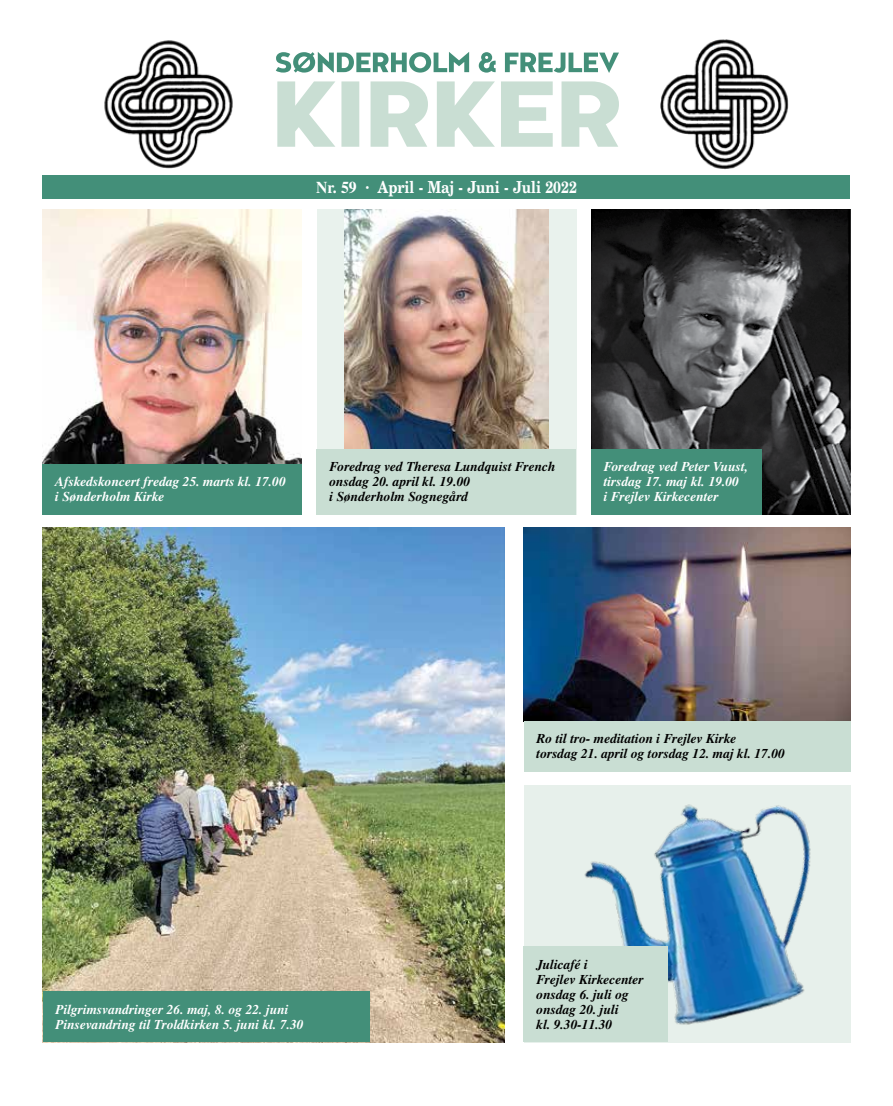
<style>
.page{position:relative;width:893px;height:1106px;background:#fff}
.page>*{position:absolute;margin:0;border:0;box-sizing:border-box;transform-origin:0 0}
.t1{font:700 16.5px "New Century Schlbk LT Std";color:#fff;scale:.83 1}
.t2{font:italic 700 13.5px/15px "Times LT Std";color:#000}
.t3{font:italic 700 13.5px/15px "Times LT Std";color:#fff}
.s1{font-family:"Times LT Std"}
</style>
<div class="page">
<div style="left:43px;top:176px;width:807px;height:23px;background:#438f79"></div>
<img style="left:104px;top:40px;width:129px;height:129px">
<img style="left:660px;top:39px;width:129px;height:130px">
<svg style="left:276px;top:52px;width:343px;height:21px"></svg>
<svg style="left:277px;top:81px;width:342px;height:66px"></svg>
<img style="left:43px;top:209px;width:259px;height:255px">
<img style="left:591px;top:209px;width:259px;height:305px">
<img style="left:43px;top:527px;width:462px;height:515px">
<div style="left:524px;top:784px;width:326px;height:258px;background:#e7f0eb"></div>
<img style="left:570px;top:784px;width:280px;height:241px">
<div style="left:43px;top:464px;width:259px;height:50px;background:#438f79"></div>
<div style="left:43px;top:991px;width:326px;height:51px;background:#438f79"></div>
<div style="left:524px;top:946px;width:144px;height:96px;background:#c9ded3"></div>
<div style="left:591px;top:449px;width:170px;height:66px;background:#438f79"></div>
<div style="left:317px;top:209px;width:259px;height:305px;background:#e9f2ed"></div>
<img style="left:344px;top:209px;width:205px;height:240px">
<div style="left:317px;top:449px;width:259px;height:65px;background:#c9ded3"></div>
<img style="left:524px;top:527px;width:326px;height:194px">
<div style="left:524px;top:721px;width:326px;height:51px;background:#c9ded3"></div>
<p class="t1" style="left:316px;top:176px;width:316px"><span class="s1">Nr. 59 ·</span> April - Maj - Juni - Juli 2022</p>
<p class="t3" style="left:55px;top:473px;width:232px">Afskedskoncert fredag 25. marts kl. 17.00 i Sønderholm Kirke</p>
<p class="t2" style="left:330px;top:459px;width:228px">Foredrag ved Theresa Lundquist French onsdag 20. april kl. 19.00<br>i Sønderholm Sognegård</p>
<p class="t3" style="left:604px;top:459px;width:146px">Foredrag ved Peter Vuust, tirsdag 17. maj kl. 19.00<br>i Frejlev Kirkecenter</p>
<p class="t3" style="left:56px;top:1002px;width:250px">Pilgrimsvandringer 26. maj, 8. og 22. juni<br>Pinsevandring til Troldkirken 5. juni kl. 7.30</p>
<p class="t2" style="left:537px;top:731px;width:250px">Ro til tro- meditation i Frejlev Kirke<br>torsdag 21. april og torsdag 12. maj kl. 17.00</p>
<p class="t2" style="left:537px;top:956px;width:109px">Julicafé i<br>Frejlev Kirkecenter onsdag 6. juli og onsdag 20. juli<br>kl. 9.30-11.30</p>
</div>
